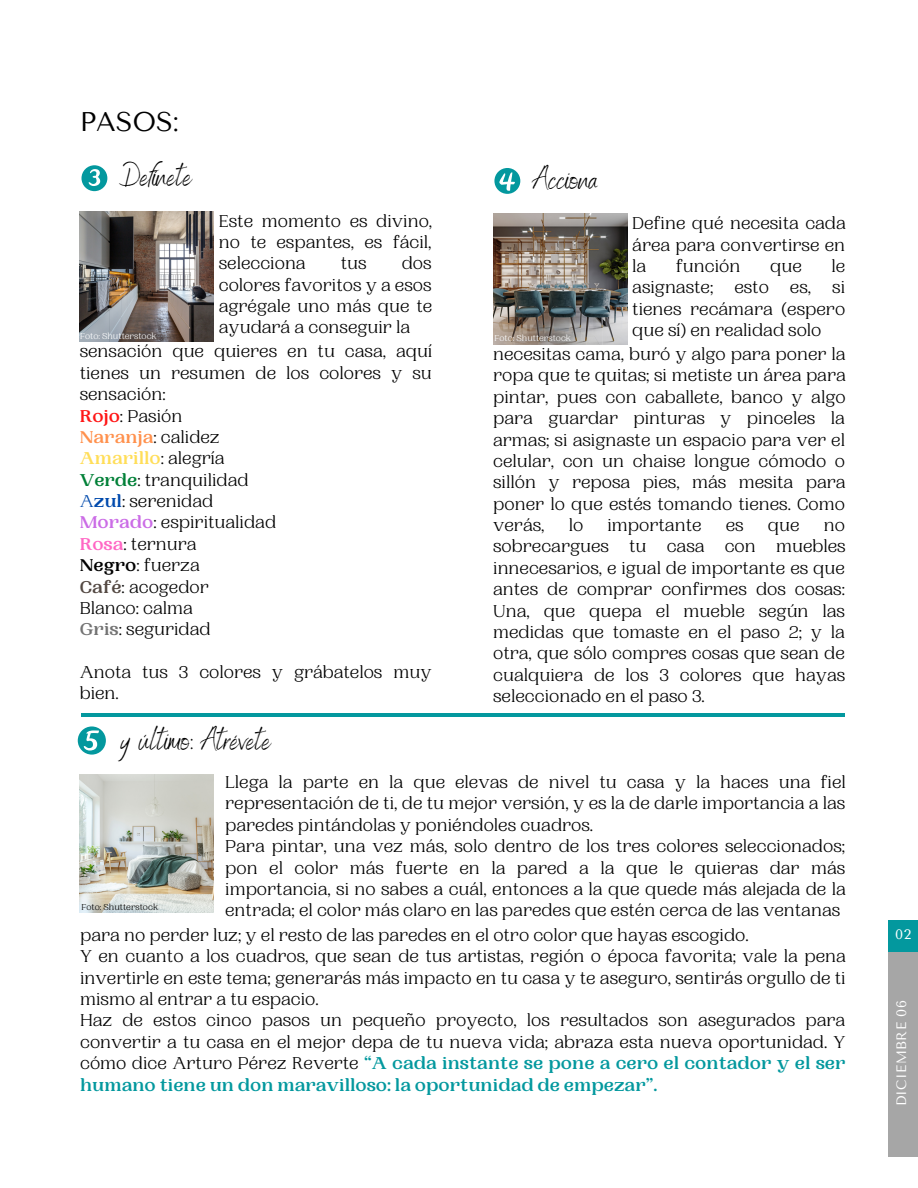
<style>
.page{position:relative;width:918px;height:1188px;background:#fff}
.page>*{position:absolute;margin:0;border:0;box-sizing:border-box;transform-origin:0 0}
.t1{font:30px "Benedict";color:#000}
.t2{font:27px "Tenor Sans";color:#000}
.t3{font:18px/21.3px "PP Woodland";color:#000;text-align:justify}
.t4{font:13.65px "Tenor Sans";letter-spacing:.03em;color:#fff}
.t5{font:9px "PP Woodland";color:#fff}
.t6{font:9px "PP Woodland";color:#000}
.s1{font-weight:700;color:#ff1616}
.s2{font-weight:700;color:#ff914d}
.s3{font-weight:700;color:#ffde59}
.s4{font-weight:700;color:#008037}
.s5{color:#004aad}
.s6{font-weight:700;color:#004aad}
.s7{font-weight:700;color:#cb6ce6}
.s8{font-weight:700;color:#ff66c4}
.s9{font-weight:700}
.s10{font-weight:700;color:#534842}
.s11{font-weight:700;color:#737373}
.s12{font-weight:700;color:#03989e}
</style>
<div class="page">
<div style="left:888px;top:920px;width:30px;height:33px;background:#03989e"></div>
<div style="left:888px;top:953px;width:30px;height:204px;background:#a6a6a6"></div>
<svg style="left:78px;top:726px;width:28px;height:29px"></svg>
<img style="left:80px;top:775px;width:134px;height:137px">
<hr style="left:82px;top:713px;width:763px;height:4px;background:#03989e">
<img style="left:80px;top:211px;width:134px;height:131px">
<svg style="left:82px;top:165px;width:25px;height:26px"></svg>
<img style="left:493px;top:214px;width:134px;height:130px">
<svg style="left:494px;top:168px;width:26px;height:26px"></svg>
<h2 class="t2" style="left:80px;top:106px;width:101px">PASOS:</h2>
<h1 class="t1" style="left:120px;top:157px;width:74px">Defínete</h1>
<h1 class="t1" style="left:533px;top:160px;width:66px">Acciona</h1>
<p class="t3" style="left:219px;top:211px;width:215px">Este momento es divino, no te espantes, es fácil, selecciona</p>
<p class="t3" style="left:632px;top:213px;width:215px">Define qué necesita cada área para convertirse en la</p>
<p class="t3" style="left:219px;top:253px;width:215px;text-indent:183px">dos colores favoritos y a esos agrégale uno más que te ayudará a conseguir la</p>
<p class="t3" style="left:341px;top:253px;width:27px">tus</p>
<p class="t3" style="left:676px;top:256px;width:66px">función</p>
<p class="t3" style="left:770px;top:256px;width:33px">que</p>
<p class="t3" style="left:632px;top:256px;width:214px;text-indent:199px">le asignaste; esto es, si tienes recámara (espero</p>
<p class="t5" style="left:80px;top:331px;width:78px">Foto: Shutterstock</p>
<p class="t3" style="left:632px;top:320px;width:191px">que sí) en realidad solo</p>
<p class="t5" style="left:494px;top:333px;width:78px">Foto: Shutterstock</p>
<p class="t3" style="left:80px;top:341px;width:354px;text-align:left">sensación que quieres en tu casa, aquí tienes un resumen de los colores y su sensación:<br><span class="s1">Rojo</span>: Pasión<br><span class="s2">Naranja</span>: calidez<br><span class="s3">Amarillo</span>: alegría<br><span class="s4">Verde</span>: tranquilidad<br><span class="s5">A</span><span class="s6">zul</span>: serenidad<br><span class="s7">Morado</span>: espiritualidad<br><span class="s8">Rosa</span>: ternura<br><span class="s9">Negro</span>: fuerza<br><span class="s10">Café</span>: acogedor<br>Blanco: calma<br><span class="s11">Gris</span>: seguridad</p>
<p class="t3" style="left:80px;top:662px;width:353px">Anota tus 3 colores y grábatelos muy bien.</p>
<p class="t3" style="left:493px;top:344px;width:354px">necesitas cama, buró y algo para poner la ropa que te quitas; si metiste un área para pintar, pues con caballete, banco y algo para guardar pinturas y pinceles la armas; si asignaste un espacio para ver el celular, con un chaise longue cómodo o sillón y reposa pies, más mesita para poner lo que estés tomando tienes. Como verás,</p>
<p class="t3" style="left:569px;top:515px;width:16px">lo</p>
<p class="t3" style="left:607px;top:515px;width:96px">importante</p>
<p class="t3" style="left:726px;top:515px;width:19px">es</p>
<p class="t3" style="left:768px;top:515px;width:33px">que</p>
<p class="t3" style="left:493px;top:515px;width:354px;text-indent:331px">no sobrecargues tu casa con muebles innecesarios, e igual de importante es que antes de comprar confirmes dos cosas:<br>Una, que quepa el mueble según las medidas que tomaste en el paso 2; y la otra, que sólo compres cosas que sean de cualquiera de los 3 colores que hayas seleccionado en el paso 3.</p>
<h1 class="t1" style="left:121px;top:721px;width:151px">y último: Atrévete</h1>
<p class="t3" style="left:225px;top:772px;width:622px;text-align:left">Llega la parte en la que elevas de nivel tu casa y la haces una fiel representación de ti, de tu mejor versión, y es la de darle importancia a las paredes pintándolas y poniéndoles cuadros.<br>Para pintar, una vez más, solo dentro de los tres colores seleccionados; pon el color más fuerte en la pared a la que le quieras dar más importancia, si no sabes a cuál, entonces a la que quede más alejada de la entrada; el color más claro en las paredes que estén cerca de las ventanas</p>
<p class="t6" style="left:82px;top:901px;width:78px">Foto: Shutterstock</p>
<p class="t3" style="left:80px;top:925px;width:767px;text-align:left">para no perder luz; y el resto de las paredes en el otro color que hayas escogido.<br>Y en cuanto a los cuadros, que sean de tus artistas, región o época favorita; vale la pena invertirle en este tema; generarás más impacto en tu casa y te aseguro, sentirás orgullo de ti mismo al entrar a tu espacio.<br>Haz de estos cinco pasos un pequeño proyecto, los resultados son asegurados para convertir a tu casa en el mejor depa de tu nueva vida; abraza esta nueva oportunidad. Y cómo dice Arturo Pérez Reverte <span class="s12">“A cada instante se pone a cero el contador y el ser humano tiene un don maravilloso: la oportunidad de empezar”.</span></p>
<p class="t4" style="left:895px;top:927px;width:17px">02</p>
<p class="t4" style="left:894px;top:1106px;width:108px;rotate:-90deg">DICIEMBRE 06</p>
</div>
